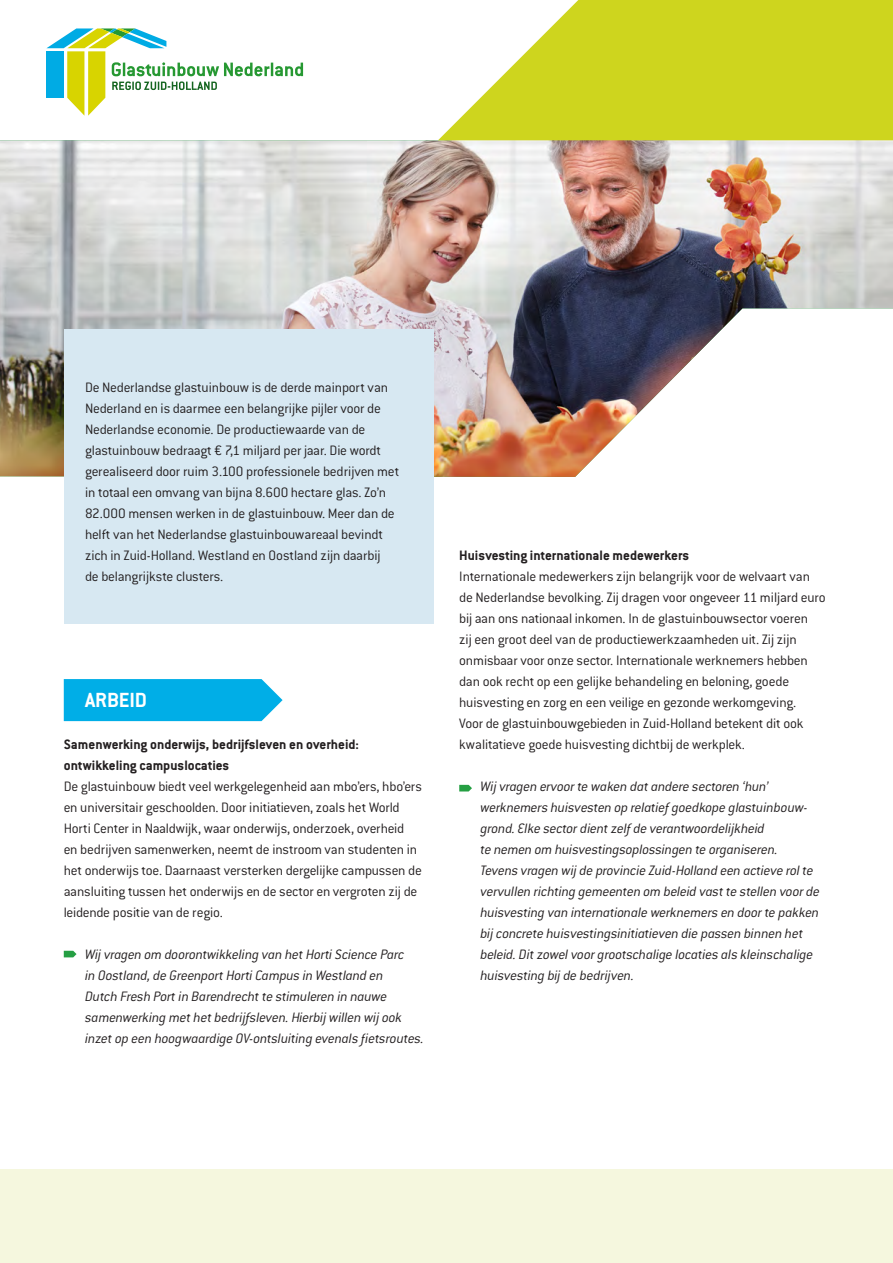
<style>
.page{position:relative;width:893px;height:1263px;background:#fff}
.page>*{position:absolute;margin:0;border:0;box-sizing:border-box;transform-origin:0 0}
.t1{font:700 22.5px "Conduit ITC Std";color:#fff}
.t2{font:300 15px/21px "Conduit ITC Std";letter-spacing:-.015em;color:#231f20}
.t3{font:italic 300 15px/21px "Conduit ITC Std";letter-spacing:-.015em;color:#231f20}
.t4{font:700 15px/21px "Conduit ITC Std";color:#231f20}
</style>
<div class="page">
<img style="left:0;top:63px;width:893px;height:414px">
<svg style="left:64px;top:679px;width:219px;height:42px;background:#0db2e8"></svg>
<svg style="left:64px;top:951px;width:13px;height:6px"></svg>
<svg style="left:459px;top:785px;width:13px;height:6px"></svg>
<svg style="left:438px;top:0;width:455px;height:140px;fill:#ced51e"></svg>
<div style="left:64px;top:329px;width:370px;height:294px;background:#d7e8f2"></div>
<svg style="left:46px;top:28px;width:257px;height:88px"></svg>
<div style="left:0;top:1169px;width:893px;height:94px;background:#f5f7de"></div>
<p class="t2" style="left:85px;top:377px;width:316px">De Nederlandse glastuinbouw is de derde mainport van Nederland en is daarmee een belangrijke pijler voor de Nederlandse economie. De productiewaarde van de glastuinbouw bedraagt € 7,1 miljard per jaar. Die wordt gerealiseerd door ruim 3.100 professionele bedrijven met in totaal een omvang van bijna 8.600 hectare glas. Zo’n 82.000 mensen werken in de glastuinbouw. Meer dan de helft van het Nederlandse glastuinbouwareaal bevindt zich in Zuid-Holland. Westland en Oostland zijn daarbij<br>de belangrijkste clusters.</p>
<h1 class="t1" style="left:85px;top:687px;width:64px">ARBEID</h1>
<p class="t4" style="left:64px;top:734px;width:297px">Samenwerking onderwijs, bedrijfsleven en overheid: ontwikkeling campuslocaties</p>
<p class="t2" style="left:64px;top:776px;width:360px">De glastuinbouw biedt veel werkgelegenheid aan mbo’ers, hbo’ers en universitair geschoolden. Door initiatieven, zoals het World Horti Center in Naaldwijk, waar onderwijs, onderzoek, overheid<br>en bedrijven samenwerken, neemt de instroom van studenten in het onderwijs toe. Daarnaast versterken dergelijke campussen de aansluiting tussen het onderwijs en de sector en vergroten zij de leidende positie van de regio.</p>
<p class="t3" style="left:85px;top:944px;width:340px">Wij vragen om doorontwikkeling van het Horti Science Parc<br>in Oostland, de Greenport Horti Campus in Westland en<br>Dutch Fresh Port in Barendrecht te stimuleren in nauwe samenwerking met het bedrijfsleven. Hierbij willen wij ook inzet op een hoogwaardige OV-ontsluiting evenals fietsroutes.</p>
<p class="t4" style="left:459px;top:545px;width:232px">Huisvesting internationale medewerkers</p>
<p class="t2" style="left:459px;top:566px;width:368px">Internationale medewerkers zijn belangrijk voor de welvaart van de Nederlandse bevolking. Zij dragen voor ongeveer 11 miljard euro bij aan ons nationaal inkomen. In de glastuinbouwsector voeren<br>zij een groot deel van de productiewerkzaamheden uit. Zij zijn onmisbaar voor onze sector. Internationale werknemers hebben dan ook recht op een gelijke behandeling en beloning, goede huisvesting en zorg en een veilige en gezonde werkomgeving.<br>Voor de glastuinbouwgebieden in Zuid-Holland betekent dit ook kwalitatieve goede huisvesting dichtbij de werkplek.</p>
<p class="t3" style="left:480px;top:776px;width:341px">Wij vragen ervoor te waken dat andere sectoren ‘hun’ werknemers huisvesten op relatief goedkope glastuinbouw&shy;grond. Elke sector dient zelf de verantwoordelijkheid<br>te nemen om huisvestingsoplossingen te organiseren.<br>Tevens vragen wij de provincie Zuid-Holland een actieve rol te vervullen richting gemeenten om beleid vast te stellen voor de huisvesting van internationale werknemers en door te pakken bij concrete huisvestingsinitiatieven die passen binnen het beleid. Dit zowel voor grootschalige locaties als kleinschalige huisvesting bij de bedrijven.</p>
</div>
